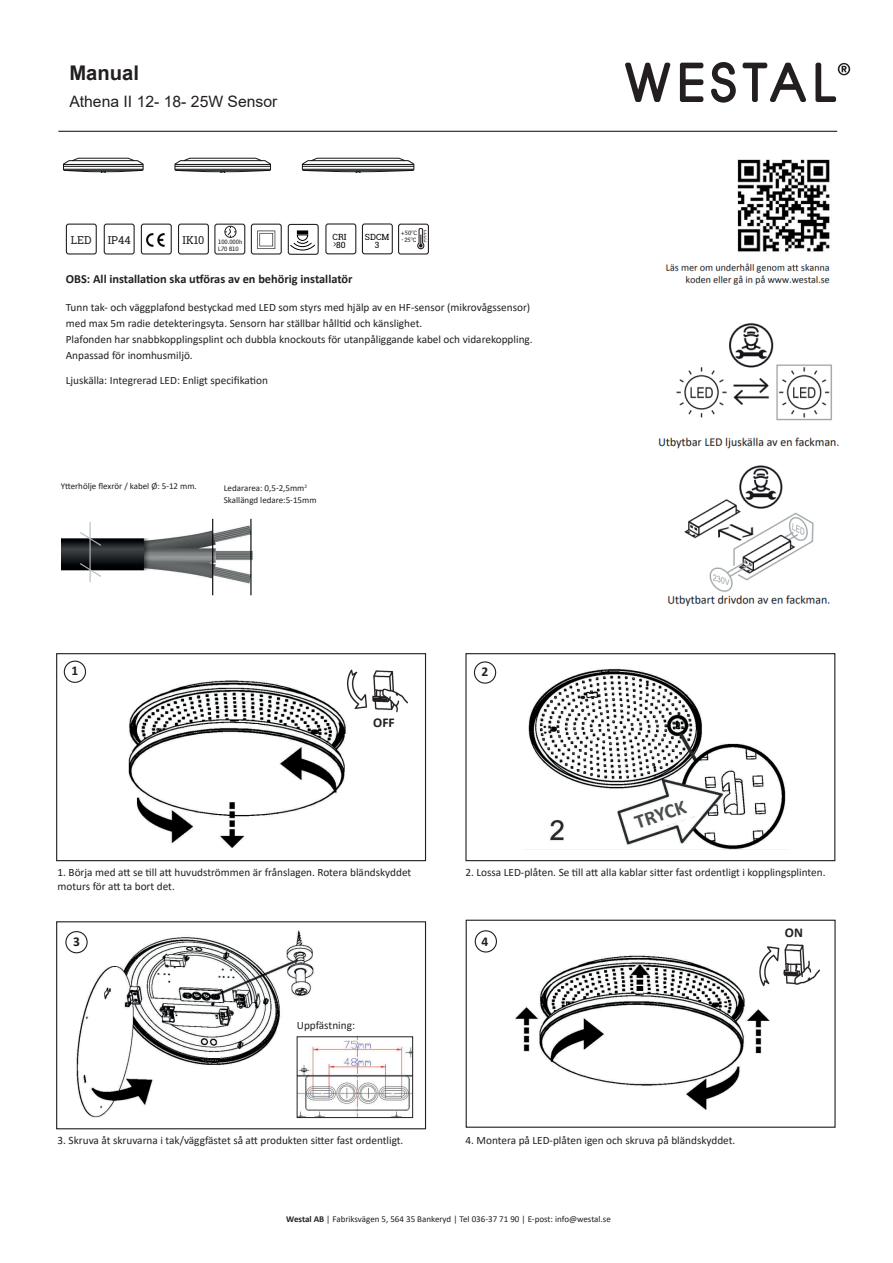
<style>
.page{position:relative;width:893px;height:1263px;background:#fff}
.page>*{position:absolute;margin:0;border:0;box-sizing:border-box;transform-origin:0 0}
.t1{font:700 20.4px "Calibri";color:#4c4f50}
.t2{font:700 20.25px "Arial";color:#231f20}
.t3{font:15.75px "Arial";color:#231f20}
.t4{font:700 13.5px "Calibri";color:#231f20}
.t5{font:700 12.3px "Calibri";color:#231f20}
.t6{font:11.25px/15.8px "Calibri";color:#231f20}
.t7{font:10.95px "Roboto Slab";color:#231f20}
.t8{font:9px/12.3px "Calibri";color:#231f20}
.t9{font:8.55px/8.9px "Roboto Slab";color:#000001;text-align:center}
.t10{font:6.45px/7.2px "Bell Centennial Std Sub Capt";color:#231f20}
.s1{font-family:"Roboto Slab";font-size:10.95px}
.s2{font-family:"Agency FB";font-size:11.55px}
.s3{font-weight:700}
</style>
<div class="page">
<img style="left:128px;top:680px;width:219px;height:168px">
<div style="left:466px;top:920px;width:370px;height:208px;border:1px solid #231f20"></div>
<img style="left:62px;top:522px;width:191px;height:67px">
<hr style="left:58px;top:131px;width:779px;height:1px;background:#231f20">
<hr style="left:90px;top:522px;width:1px;height:60px;background:#b8bbbb">
<svg style="left:79px;top:531px;width:23px;height:16px"></svg>
<svg style="left:79px;top:562px;width:23px;height:16px"></svg>
<hr style="left:212px;top:519px;width:1px;height:76px;background:#000001">
<hr style="left:250px;top:519px;width:1px;height:76px;background:#000001">
<svg style="left:625px;top:63px;width:45px;height:39px"></svg>
<svg style="left:680px;top:63px;width:23px;height:39px"></svg>
<svg style="left:711px;top:62px;width:25px;height:41px"></svg>
<svg style="left:743px;top:63px;width:63px;height:39px"></svg>
<svg style="left:815px;top:63px;width:35px;height:39px"></svg>
<div style="left:465px;top:653px;width:370px;height:208px;border:1px solid #231f20"></div>
<div style="left:64px;top:661px;width:22px;height:22px;border:1px solid #231f20;border-radius:50%"></div>
<div style="left:474px;top:661px;width:22px;height:23px;border:1px solid #231f20;border-radius:50%"></div>
<div style="left:475px;top:930px;width:22px;height:22px;border:1px solid #231f20;border-radius:50%"></div>
<div style="left:56px;top:921px;width:370px;height:208px;border:1px solid #231f20"></div>
<div style="left:56px;top:653px;width:370px;height:208px;border:1px solid #231f20"></div>
<div style="left:66px;top:224px;width:31px;height:30px;border:1px solid #231f20;border-radius:2px"></div>
<div style="left:104px;top:224px;width:31px;height:30px;border:1px solid #231f20;border-radius:2px"></div>
<div style="left:141px;top:224px;width:31px;height:30px;border:1px solid #231f20;border-radius:2px"></div>
<img style="left:146px;top:233px;width:19px;height:14px">
<div style="left:178px;top:224px;width:31px;height:30px;border:1px solid #231f20;border-radius:2px"></div>
<div style="left:214px;top:224px;width:31px;height:31px;border:1px solid #231f20;border-radius:2px"></div>
<div style="left:225px;top:226px;width:11px;height:12px;border:1px solid #231f20;border-radius:50%"></div>
<svg style="left:225px;top:226px;width:11px;height:11px"></svg>
<div style="left:251px;top:224px;width:31px;height:31px;border:1px solid #231f20;border-radius:2px"></div>
<img style="left:257px;top:230px;width:19px;height:19px">
<div style="left:288px;top:224px;width:31px;height:31px;border:1px solid #231f20;border-radius:2px"></div>
<svg style="left:290px;top:231px;width:25px;height:20px"></svg>
<div style="left:362px;top:223px;width:31px;height:31px;border:1px solid #231f20;border-radius:2px"></div>
<div style="left:325px;top:223px;width:31px;height:31px;border:1px solid #231f20;border-radius:2px"></div>
<div style="left:398px;top:224px;width:31px;height:31px;border:1px solid #231f20;border-radius:2px"></div>
<img style="left:417px;top:228px;width:9px;height:21px">
<img style="left:346px;top:669px;width:62px;height:45px">
<svg style="left:63px;top:157px;width:81px;height:15px"></svg>
<svg style="left:174px;top:157px;width:97px;height:15px"></svg>
<svg style="left:301px;top:157px;width:114px;height:15px"></svg>
<img style="left:528px;top:668px;width:258px;height:181px">
<svg style="left:633px;top:793px;width:65px;height:42px"></svg>
<img style="left:75px;top:930px;width:239px;height:189px">
<img style="left:515px;top:955px;width:255px;height:155px">
<img style="left:752px;top:944px;width:68px;height:45px">
<div style="left:65px;top:931px;width:23px;height:22px;border:1px solid #231f20;border-radius:50%"></div>
<img style="left:299px;top:1038px;width:112px;height:78px">
<div style="left:297px;top:1036px;width:116px;height:82px;border:1px solid #231f20"></div>
<img style="left:658px;top:323px;width:181px;height:284px">
<img style="left:666px;top:159px;width:164px;height:126px">
<h2 class="t2" style="left:69px;top:58px;width:71px">Manual</h2>
<h3 class="t3" style="left:69px;top:90px;width:210px">Athena II 12- 18- 25W Sensor</h3>
<p class="t7" style="left:71px;top:232px;width:22px">LED</p>
<p class="t7" style="left:108px;top:232px;width:25px">IP44</p>
<p class="t10" style="left:218px;top:238px;width:26px;text-indent:-36px"><span class="s1">IK10</span> 100.000h<br>L70 B10</p>
<p class="t9" style="left:365px;top:232px;width:26px">SDCM<br>3</p>
<p class="t9" style="left:333px;top:232px;width:16px;line-height:8.1px;text-align:left">CRI <span class="s2">&gt;</span>80</p>
<p class="t10" style="left:400px;top:229px;width:18px">+50°C</p>
<p class="t10" style="left:401px;top:236px;width:17px">- 25°C</p>
<p class="t5" style="left:66px;top:270px;width:288px">OBS: All installation ska utföras av en behörig installatör</p>
<p class="t6" style="left:66px;top:299px;width:468px">Tunn tak- och väggplafond bestyckad med LED som styrs med hjälp av en HF-sensor (mikrovågssensor) med max 5m radie detekteringsyta. Sensorn har ställbar hålltid och känslighet.<br>Plafonden har snabbkopplingsplint och dubbla knockouts för utanpåliggande kabel och vidarekoppling.<br>Anpassad för inomhusmiljö.</p>
<p class="t6" style="left:66px;top:373px;width:204px">Ljuskälla: Integrerad LED: Enligt specifikation</p>
<p class="t8" style="left:61px;top:480px;width:137px">Ytterhölje flexrör / kabel Ø: 5-12 mm.</p>
<p class="t8" style="left:224px;top:481px;width:94px">Ledararea: 0,5-2,5mm<sup>2<br></sup>Skallängd ledare:5-15mm</p>
<p class="t4" style="left:71px;top:661px;width:8px">1</p>
<p class="t4" style="left:482px;top:662px;width:8px">2</p>
<p class="t4" style="left:373px;top:713px;width:23px">OFF</p>
<h1 class="t1" style="left:631px;top:808px;width:54px;rotate:-18deg">TRYCK</h1>
<p class="t6" style="left:58px;top:866px;width:355px;line-height:13.5px">1. Börja med att se till att huvudströmmen är frånslagen. Rotera bländskyddet moturs för att ta bort det.</p>
<p class="t6" style="left:465px;top:864px;width:362px">2. Lossa LED-plåten. Se till att alla kablar sitter fast ordentligt i kopplingsplinten.</p>
<p class="t4" style="left:73px;top:932px;width:8px">3</p>
<p class="t6" style="left:297px;top:1017px;width:60px">Uppfästning:</p>
<p class="t6" style="left:58px;top:1132px;width:347px">3. Skruva åt skruvarna i tak/väggfästet så att produkten sitter fast ordentligt.</p>
<p class="t4" style="left:482px;top:931px;width:8px">4</p>
<p class="t6" style="left:465px;top:1132px;width:271px">4. Montera på LED-plåten igen och skruva på bländskyddet.</p>
<p class="t8" style="left:286px;top:1212px;width:326px"><span class="s3">Westal AB</span> | Fabriksvägen 5, 564 35 Bankeryd | Tel 036-37 71 90 | E-post: info@westal.se</p>
<p class="t4" style="left:785px;top:923px;width:20px">ON</p>
</div>
